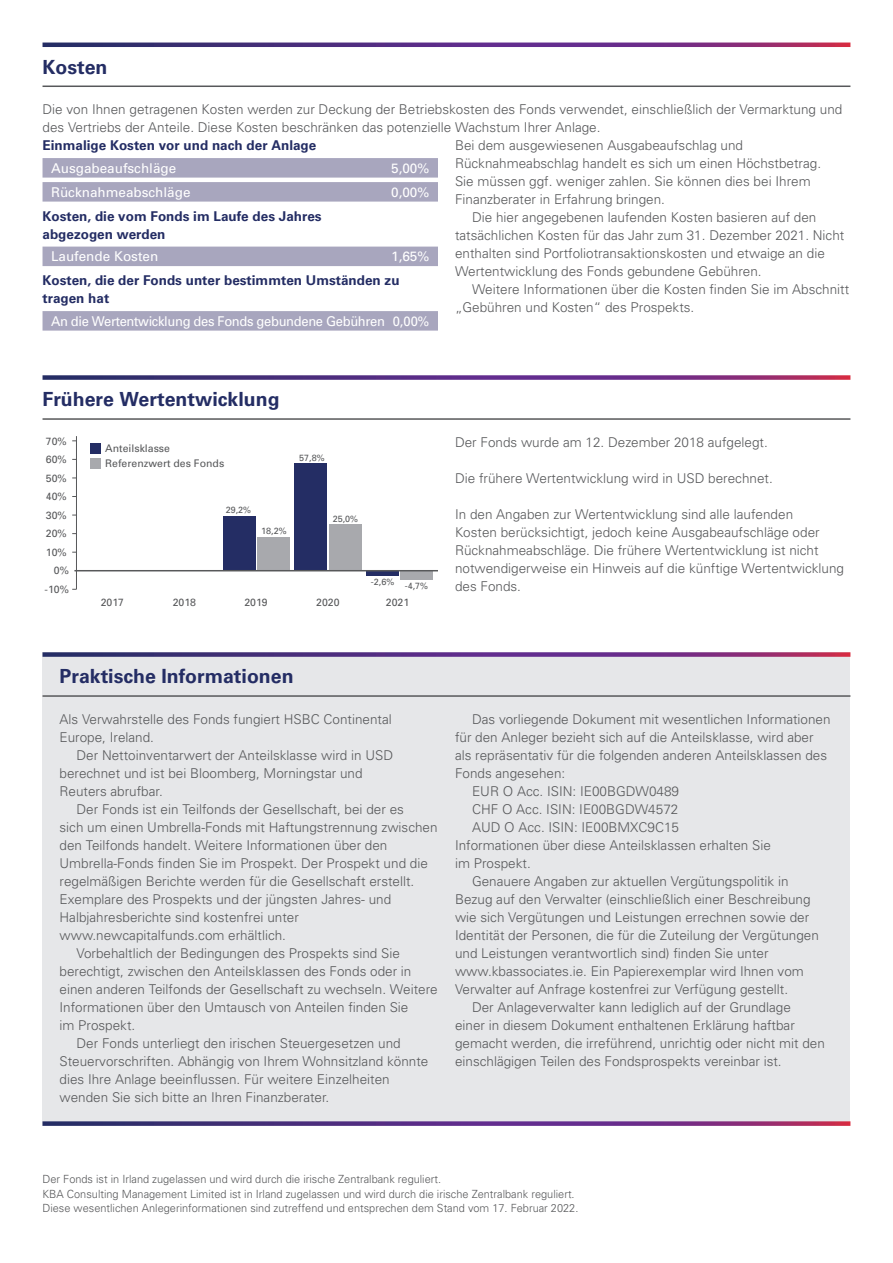
<style>
.page{position:relative;width:893px;height:1263px;background:#fff}
.page>*{position:absolute;margin:0;border:0;box-sizing:border-box;transform-origin:0 0}
.t1{font:700 19.5px "Univers";color:#242d64}
.Text__indent{font:300 13.5px/18px "Univers";color:#57585a}
.Text__full_out__-__M{font:300 13.5px/18px "Univers";color:#57585a}
.Charges_Heading{font:700 13.5px/18px "Univers";color:#242d64}
.Charges_rule{font:13.5px "Univers";color:#fff}
.Charges_rule-2{font:13.5px "Univers";letter-spacing:-.025em;color:#fff;scale:.96 1}
.Footnote{font:300 11.25px "Univers";color:#57585a}
.t2{font:10.5px/18.6px "Univers";color:#57585a;text-align:right}
.t3{font:9px "Univers";color:#57585a}
</style>
<div class="page">
<svg style="left:43px;top:375px;width:395px;height:5px"></svg>
<div style="left:438px;top:375px;width:17px;height:5px;background:#5e2d8b"></div>
<svg style="left:455px;top:375px;width:395px;height:5px"></svg>
<hr style="left:43px;top:418px;width:395px;height:2px;background:#57585a">
<svg style="left:438px;top:418px;width:17px;height:2px"></svg>
<hr style="left:455px;top:418px;width:395px;height:2px;background:#57585a">
<hr style="left:76px;top:436px;width:1px;height:153px;background:#57585a">
<div style="left:257px;top:537px;width:32px;height:34px;background:#a8a9ad"></div>
<div style="left:329px;top:524px;width:32px;height:47px;background:#a8a9ad"></div>
<div style="left:401px;top:571px;width:32px;height:8px;background:#a8a9ad"></div>
<div style="left:223px;top:516px;width:32px;height:55px;background:#242d64"></div>
<div style="left:295px;top:463px;width:32px;height:108px;background:#242d64"></div>
<svg style="left:367px;top:571px;width:32px;height:4px"></svg>
<hr style="left:74px;top:570px;width:364px;height:1px;background:#57585a">
<svg style="left:43px;top:43px;width:807px;height:4px"></svg>
<hr style="left:43px;top:86px;width:807px;height:1px;background:#57585a">
<div style="left:43px;top:158px;width:395px;height:20px;background:#a8a6be"></div>
<div style="left:43px;top:182px;width:395px;height:20px;background:#a8a6be"></div>
<div style="left:43px;top:247px;width:395px;height:19px;background:#a8a6be"></div>
<div style="left:43px;top:311px;width:395px;height:20px;background:#a8a6be"></div>
<div style="left:43px;top:652px;width:807px;height:474px;background:#e6e7e9"></div>
<svg style="left:43px;top:652px;width:807px;height:5px"></svg>
<hr style="left:43px;top:695px;width:807px;height:2px;background:#57585a">
<svg style="left:43px;top:1121px;width:807px;height:5px"></svg>
<div style="left:90px;top:443px;width:11px;height:11px;background:#242d64"></div>
<div style="left:90px;top:458px;width:11px;height:11px;background:#a8a9ad"></div>
<p class="t1" style="left:43px;top:55px;width:67px">Kosten</p>
<p class="Text__full_out__-__M" style="left:43px;top:100px;width:801px">Die von Ihnen getragenen Kosten werden zur Deckung der Betriebskosten des Fonds verwendet, einschließlich der Vermarktung und des Vertriebs der Anteile. Diese Kosten beschränken das potenzielle Wachstum Ihrer Anlage.</p>
<p class="Charges_Heading" style="left:43px;top:137px;width:275px">Einmalige Kosten vor und nach der Anlage</p>
<p class="Charges_rule" style="left:51px;top:159px;width:127px">Ausgabeaufschläge</p>
<p class="Charges_rule" style="left:391px;top:159px;width:40px">5,00%</p>
<p class="Charges_rule" style="left:51px;top:183px;width:141px">Rücknahmeabschläge</p>
<p class="Charges_rule" style="left:391px;top:183px;width:40px">0,00%</p>
<p class="Charges_Heading" style="left:43px;top:207px;width:281px">Kosten, die vom Fonds im Laufe des Jahres abgezogen werden</p>
<p class="Charges_rule" style="left:51px;top:248px;width:109px">Laufende Kosten</p>
<p class="Charges_rule" style="left:391px;top:248px;width:40px">1,65%</p>
<p class="Charges_Heading" style="left:43px;top:272px;width:359px">Kosten, die der Fonds unter bestimmten Umständen zu tragen hat</p>
<p class="Charges_rule-2" style="left:51px;top:312px;width:396px">An die Wertentwicklung des Fonds gebundene Gebühren 0,00%</p>
<p class="Text__full_out__-__M" style="left:455px;top:136px;width:368px">Bei dem ausgewiesenen Ausgabeaufschlag und Rücknahmeabschlag handelt es sich um einen Höchstbetrag.<br>Sie müssen ggf. weniger zahlen. Sie können dies bei Ihrem Finanzberater in Erfahrung bringen.</p>
<p class="Text__indent" style="left:455px;top:208px;width:391px;text-indent:17px">Die hier angegebenen laufenden Kosten basieren auf den tatsächlichen Kosten für das Jahr zum 31. Dezember 2021. Nicht enthalten sind Portfoliotransaktionskosten und etwaige an die Wertentwicklung des Fonds gebundene Gebühren.</p>
<p class="Text__indent" style="left:455px;top:280px;width:396px;text-indent:17px">Weitere Informationen über die Kosten finden Sie im Abschnitt „Gebühren und Kosten“ des Prospekts.</p>
<p class="t1" style="left:43px;top:388px;width:239px">Frühere Wertentwicklung</p>
<p class="t2" style="left:46px;top:431px;width:23px">70%</p>
<p class="t2" style="left:46px;top:450px;width:23px">60%</p>
<p class="t2" style="left:46px;top:468px;width:23px">50%</p>
<p class="t2" style="left:46px;top:487px;width:23px">40%</p>
<p class="t2" style="left:46px;top:524px;width:23px">20%</p>
<p class="t2" style="left:46px;top:505px;width:23px">30%</p>
<p class="t2" style="left:46px;top:543px;width:23px">10%</p>
<p class="t2" style="left:45px;top:561px;width:26px">0% -10%</p>
<p class="t2" style="left:105px;top:439px;width:66px">Anteilsklasse</p>
<p class="t2" style="left:105px;top:454px;width:121px">Referenzwert des Fonds</p>
<p class="t3" style="left:226px;top:504px;width:27px">29,2%</p>
<p class="t3" style="left:261px;top:525px;width:27px">18,2%</p>
<p class="t3" style="left:299px;top:452px;width:27px">57,8%</p>
<p class="t3" style="left:333px;top:513px;width:27px">25,0%</p>
<p class="t3" style="left:371px;top:576px;width:25px">-2,6%</p>
<p class="t3" style="left:405px;top:580px;width:25px">-4,7%</p>
<p class="t2" style="left:101px;top:593px;width:25px">2017</p>
<p class="t2" style="left:173px;top:593px;width:25px">2018</p>
<p class="t2" style="left:244px;top:593px;width:25px">2019</p>
<p class="t2" style="left:316px;top:593px;width:25px">2020</p>
<p class="t2" style="left:386px;top:593px;width:25px">2021</p>
<p class="Text__indent" style="left:455px;top:433px;width:314px">Der Fonds wurde am 12. Dezember 2018 aufgelegt.</p>
<p class="Text__indent" style="left:455px;top:469px;width:319px">Die frühere Wertentwicklung wird in USD berechnet.</p>
<p class="Text__indent" style="left:455px;top:505px;width:391px">In den Angaben zur Wertentwicklung sind alle laufenden<br>Kosten berücksichtigt, jedoch keine Ausgabeaufschläge oder Rücknahmeabschläge. Die frühere Wertentwicklung ist nicht notwendigerweise ein Hinweis auf die künftige Wertentwicklung des Fonds.</p>
<p class="t1" style="left:60px;top:665px;width:236px">Praktische Informationen</p>
<p class="Text__full_out__-__M" style="left:60px;top:710px;width:334px">Als Verwahrstelle des Fonds fungiert HSBC Continental<br>Europe, Ireland.</p>
<p class="Text__indent" style="left:60px;top:746px;width:335px;text-indent:17px">Der Nettoinventarwert der Anteilsklasse wird in USD berechnet und ist bei Bloomberg, Morningstar und<br>Reuters abrufbar.</p>
<p class="Text__indent" style="left:60px;top:800px;width:380px;text-indent:17px">Der Fonds ist ein Teilfonds der Gesellschaft, bei der es<br>sich um einen Umbrella-Fonds mit Haftungstrennung zwischen den Teilfonds handelt. Weitere Informationen über den Umbrella-Fonds finden Sie im Prospekt. Der Prospekt und die regelmäßigen Berichte werden für die Gesellschaft erstellt.<br>Exemplare des Prospekts und der jüngsten Jahres- und Halbjahresberichte sind kostenfrei unter www.newcapitalfunds.com erhältlich.</p>
<p class="Text__indent" style="left:60px;top:944px;width:380px;text-indent:17px">Vorbehaltlich der Bedingungen des Prospekts sind Sie berechtigt, zwischen den Anteilsklassen des Fonds oder in einen anderen Teilfonds der Gesellschaft zu wechseln. Weitere Informationen über den Umtausch von Anteilen finden Sie<br>im Prospekt.</p>
<p class="Text__indent" style="left:60px;top:1034px;width:370px;text-indent:17px">Der Fonds unterliegt den irischen Steuergesetzen und Steuervorschriften. Abhängig von Ihrem Wohnsitzland könnte dies Ihre Anlage beeinflussen. Für weitere Einzelheiten wenden Sie sich bitte an Ihren Finanzberater.</p>
<p class="Text__indent" style="left:455px;top:710px;width:377px;text-indent:17px">Das vorliegende Dokument mit wesentlichen Informationen für den Anleger bezieht sich auf die Anteilsklasse, wird aber als repräsentativ für die folgenden anderen Anteilsklassen des Fonds angesehen:</p>
<p class="Text__indent" style="left:472px;top:782px;width:209px">EUR O Acc. ISIN: IE00BGDW0489</p>
<p class="Text__indent" style="left:472px;top:800px;width:208px">CHF O Acc. ISIN: IE00BGDW4572</p>
<p class="Text__indent" style="left:472px;top:818px;width:209px">AUD O Acc. ISIN: IE00BMXC9C15</p>
<p class="Text__full_out__-__M" style="left:455px;top:836px;width:317px">Informationen über diese Anteilsklassen erhalten Sie im Prospekt.</p>
<p class="Text__indent" style="left:455px;top:872px;width:365px;text-indent:17px">Genauere Angaben zur aktuellen Vergütungspolitik in Bezug auf den Verwalter (einschließlich einer Beschreibung wie sich Vergütungen und Leistungen errechnen sowie der Identität der Personen, die für die Zuteilung der Vergütungen und Leistungen verantwortlich sind) finden Sie unter www.kbassociates.ie. Ein Papierexemplar wird Ihnen vom Verwalter auf Anfrage kostenfrei zur Verfügung gestellt.</p>
<p class="Text__indent" style="left:455px;top:998px;width:371px;text-indent:17px">Der Anlageverwalter kann lediglich auf der Grundlage<br>einer in diesem Dokument enthaltenen Erklärung haftbar gemacht werden, die irreführend, unrichtig oder nicht mit den einschlägigen Teilen des Fondsprospekts vereinbar ist.</p>
<p class="Footnote" style="left:43px;top:1173px;width:400px">Der Fonds ist in Irland zugelassen und wird durch die irische Zentralbank reguliert.</p>
<p class="Footnote" style="left:43px;top:1187px;width:534px">KBA Consulting Management Limited ist in Irland zugelassen und wird durch die irische Zentralbank reguliert.</p>
<p class="Footnote" style="left:43px;top:1201px;width:537px">Diese wesentlichen Anlegerinformationen sind zutreffend und entsprechen dem Stand vom 17. Februar 2022.</p>
</div>
